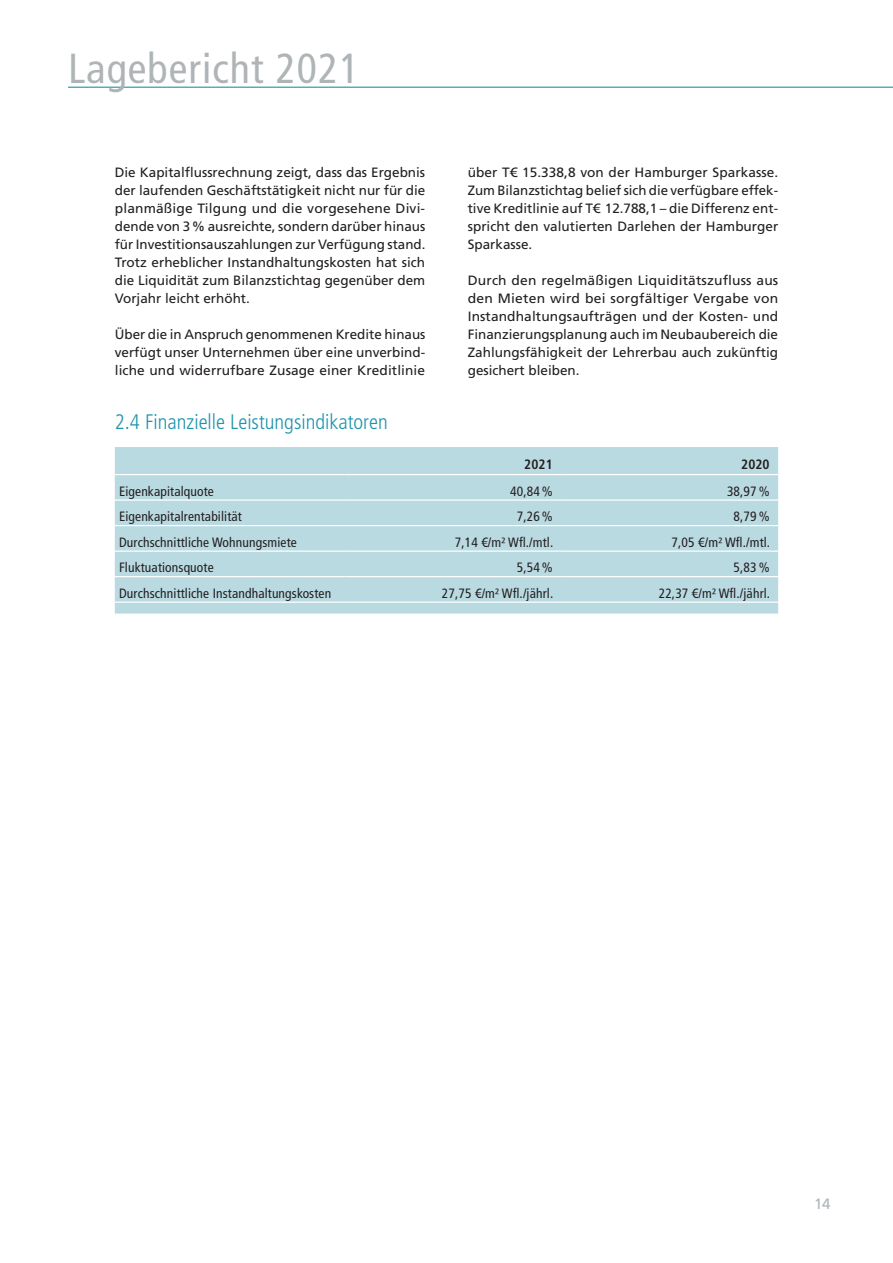
<style>
.page{position:relative;width:893px;height:1263px;background:#fff}
.page>*{position:absolute;margin:0;border:0;box-sizing:border-box;transform-origin:0 0}
.Seitenkopf_grau_28_3{font:condensed 42px "Frutiger LT Std";letter-spacing:.025em;color:#afb4b6}
.t1{font:300 condensed 21px "Frutiger LT Std";color:#1e94ad}
.t2{font:15px "Frutiger LT Std";color:#afb4b6}
.t3{font:13.5px/18px "Frutiger LT Std";color:#231f20;text-align:justify}
.Tab__Copy{font:condensed 13.5px "Frutiger LT Std";letter-spacing:.01em;color:#231f20}
.Tab__Copy_rechtsb{font:condensed 13.5px "Frutiger LT Std";letter-spacing:.01em;color:#231f20}
.Tab__Copy_rechtsb-2{font:700 condensed 13.5px "Frutiger LT Std";letter-spacing:.01em;color:#231f20}
</style>
<div class="page">
<hr style="left:68px;top:87px;width:825px;height:1px;background:#1e94ad">
<div style="left:115px;top:447px;width:663px;height:166px;background:#badae2"></div>
<hr style="left:115px;top:474px;width:229px;height:1px;background:#fff">
<hr style="left:344px;top:474px;width:217px;height:1px;background:#fff">
<hr style="left:561px;top:474px;width:217px;height:1px;background:#fff">
<hr style="left:115px;top:499px;width:229px;height:2px;background:#fff">
<hr style="left:344px;top:499px;width:217px;height:2px;background:#fff">
<hr style="left:561px;top:499px;width:217px;height:2px;background:#fff">
<hr style="left:115px;top:525px;width:229px;height:1px;background:#fff">
<hr style="left:344px;top:525px;width:217px;height:1px;background:#fff">
<hr style="left:561px;top:525px;width:217px;height:1px;background:#fff">
<hr style="left:115px;top:550px;width:229px;height:2px;background:#fff">
<hr style="left:344px;top:550px;width:217px;height:2px;background:#fff">
<hr style="left:561px;top:550px;width:217px;height:2px;background:#fff">
<hr style="left:115px;top:576px;width:229px;height:1px;background:#fff">
<hr style="left:344px;top:576px;width:217px;height:1px;background:#fff">
<hr style="left:561px;top:576px;width:217px;height:1px;background:#fff">
<hr style="left:115px;top:601px;width:229px;height:2px;background:#fff">
<hr style="left:344px;top:601px;width:217px;height:2px;background:#fff">
<hr style="left:561px;top:601px;width:217px;height:2px;background:#fff">
<p class="Seitenkopf_grau_28_3" style="left:68px;top:44px;width:293px">Lagebericht 2021</p>
<p class="t3" style="left:115px;top:163px;width:312px">Die Kapitalflussrechnung zeigt, dass das Ergebnis der laufenden Geschäftstätigkeit nicht nur für die planmäßige Tilgung und die vorgesehene Divi&shy;dende von 3% ausreichte, sondern darüber hinaus für Investitionsauszahlungen zur Verfügung stand.<br>Trotz erheblicher Instandhaltungskosten hat sich die Liquidität zum Bilanzstichtag gegenüber dem Vorjahr leicht erhöht.</p>
<p class="t3" style="left:115px;top:325px;width:312px">Über die in Anspruch genommenen Kredite hinaus verfügt unser Unternehmen über eine unverbind&shy;liche und widerrufbare Zusage einer Kreditlinie</p>
<h2 class="t1" style="left:115px;top:410px;width:274px">2.4 Finanzielle Leistungsindikatoren</h2>
<p class="t3" style="left:468px;top:163px;width:312px">über T€ 15.338,8 von der Hamburger Sparkasse.<br>Zum Bilanzstichtag belief sich die verfügbare effek&shy;tive Kreditlinie auf T€ 12.788,1 – die Differenz ent&shy;spricht den valutierten Darlehen der Hamburger Sparkasse.</p>
<p class="t3" style="left:468px;top:271px;width:312px">Durch den regelmäßigen Liquiditätszufluss aus den Mieten wird bei sorgfältiger Vergabe von Instandhaltungsaufträgen und der Kosten- und Finanzierungsplanung auch im Neubaubereich die Zahlungsfähigkeit der Lehrerbau auch zukünftig gesichert bleiben.</p>
<p class="Tab__Copy_rechtsb-2" style="left:524px;top:456px;width:30px">2021</p>
<p class="Tab__Copy_rechtsb-2" style="left:741px;top:456px;width:30px">2020</p>
<p class="Tab__Copy" style="left:119px;top:483px;width:96px">Eigenkapitalquote</p>
<p class="Tab__Copy_rechtsb" style="left:510px;top:483px;width:44px">40,84 %</p>
<p class="Tab__Copy_rechtsb" style="left:727px;top:483px;width:44px">38,97 %</p>
<p class="Tab__Copy" style="left:119px;top:509px;width:124px">Eigenkapitalrentabilität</p>
<p class="Tab__Copy_rechtsb" style="left:517px;top:509px;width:38px">7,26 %</p>
<p class="Tab__Copy_rechtsb" style="left:734px;top:509px;width:38px">8,79 %</p>
<p class="Tab__Copy" style="left:119px;top:534px;width:179px">Durchschnittliche Wohnungsmiete</p>
<p class="Tab__Copy_rechtsb" style="left:455px;top:534px;width:100px">7,14 €/m² Wfl./mtl.</p>
<p class="Tab__Copy_rechtsb" style="left:672px;top:534px;width:100px">7,05 €/m² Wfl./mtl.</p>
<p class="Tab__Copy" style="left:119px;top:560px;width:96px">Fluktuationsquote</p>
<p class="Tab__Copy_rechtsb" style="left:517px;top:560px;width:38px">5,54 %</p>
<p class="Tab__Copy_rechtsb" style="left:734px;top:560px;width:38px">5,83 %</p>
<p class="Tab__Copy" style="left:119px;top:585px;width:214px">Durchschnittliche Instandhaltungskosten</p>
<p class="Tab__Copy_rechtsb" style="left:442px;top:585px;width:113px">27,75 €/m² Wfl./jährl.</p>
<p class="Tab__Copy_rechtsb" style="left:659px;top:585px;width:113px">22,37 €/m² Wfl./jährl.</p>
<p class="t2" style="left:814px;top:1195px;width:18px">14</p>
</div>
